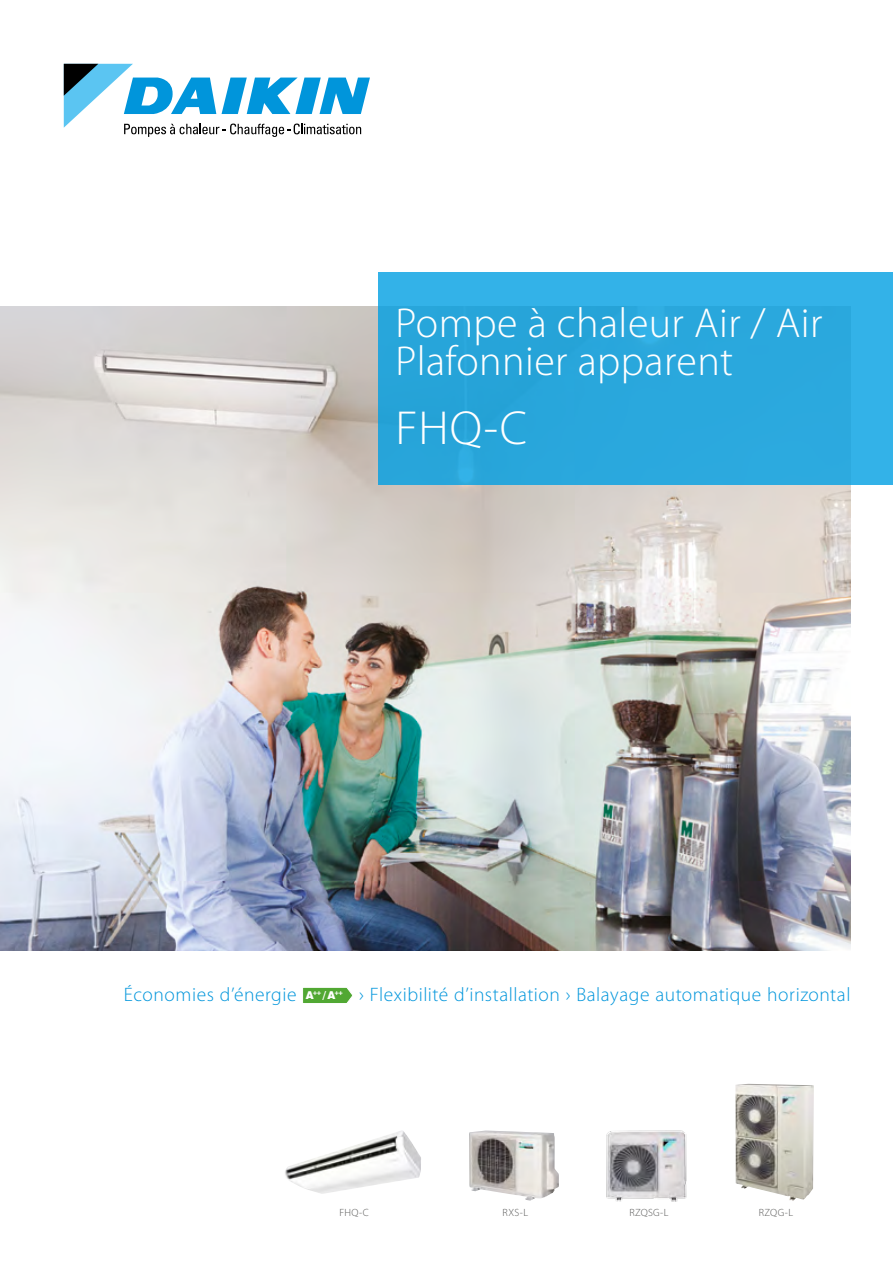
<style>
.page{position:relative;width:893px;height:1263px;background:#fff}
.page>*{position:absolute;margin:0;border:0;box-sizing:border-box;transform-origin:0 0}
.t1{font:300 48px "Myriad Pro";color:#fff}
.t2{font:300 42px/38.7px "Myriad Pro";letter-spacing:.01em;color:#fff}
.t3{font:300 19.5px "Myriad Pro";letter-spacing:.03em;color:#0095db}
.t4{font:300 10.5px "Myriad Pro";letter-spacing:.035em;color:#575756}
.s1{font-family:"Swiss 721 BT";font-weight:900;font-size:10.8px;color:#fff}
</style>
<div class="page">
<img style="left:0;top:307px;width:850px;height:643px">
<svg style="left:64px;top:64px;width:306px;height:73px"></svg>
<div style="left:378px;top:272px;width:515px;height:213px;background:#2aa8dd"></div>
<img style="left:285px;top:1130px;width:136px;height:64px">
<img style="left:606px;top:1130px;width:81px;height:72px">
<img style="left:735px;top:1084px;width:79px;height:117px">
<svg style="left:303px;top:987px;width:49px;height:16px"></svg>
<img style="left:469px;top:1130px;width:90px;height:69px">
<h2 class="t2" style="left:395px;top:304px;width:428px">Pompe à chaleur Air / Air<br>Plafonnier apparent</h2>
<h1 class="t1" style="left:395px;top:402px;width:133px">FHQ-C</h1>
<p class="t3" style="left:124px;top:984px;width:221px">Économies d’énergie <span class="s1">A</span><sup>++</sup> <span class="s1">/ A</span><sup>++</sup></p>
<p class="t3" style="left:359px;top:984px;width:493px">› Flexibilité d’installation › Balayage automatique horizontal</p>
<p class="t4" style="left:339px;top:1207px;width:31px">FHQ-C</p>
<p class="t4" style="left:503px;top:1207px;width:27px">RXS-L</p>
<p class="t4" style="left:629px;top:1207px;width:41px">RZQSG-L</p>
<p class="t4" style="left:759px;top:1207px;width:36px">RZQG-L</p>
</div>
